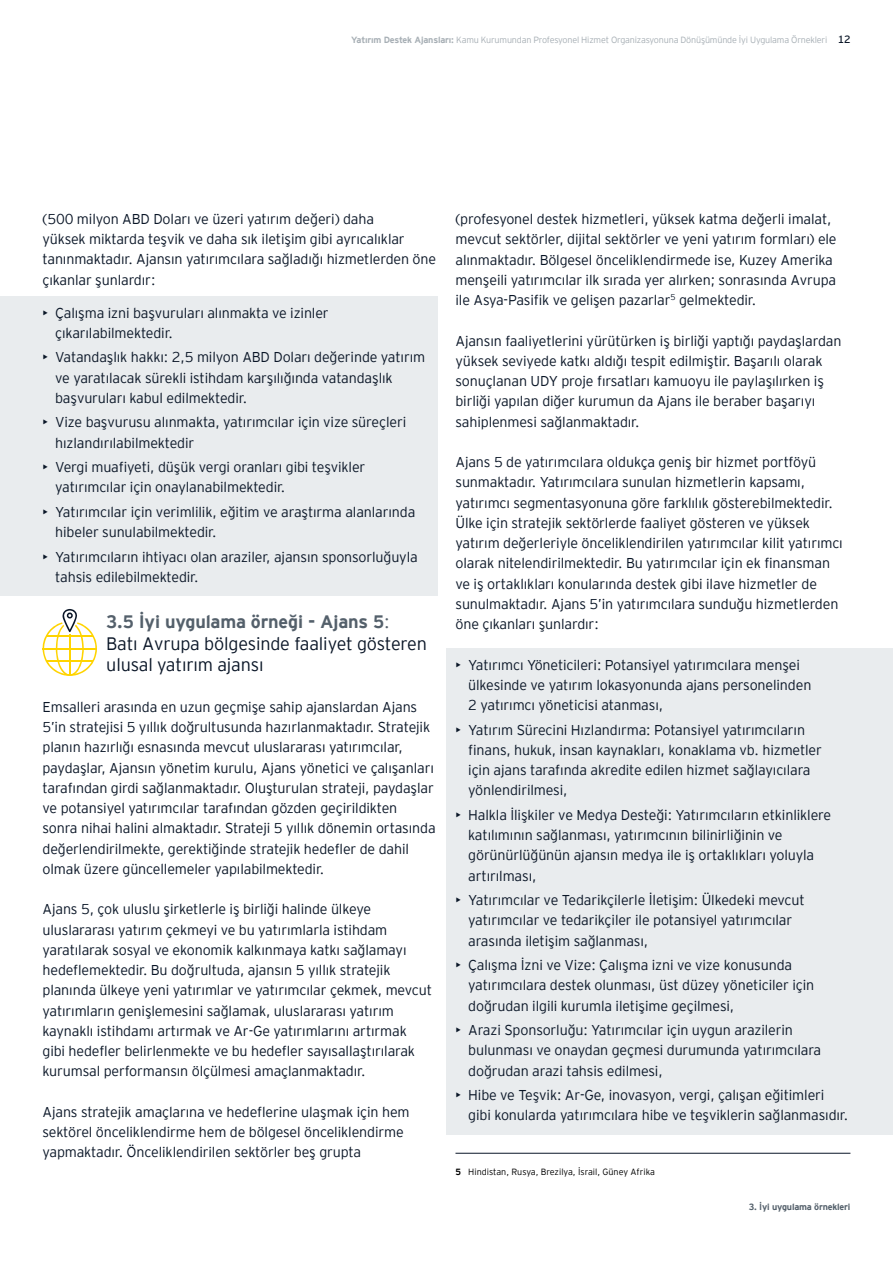
<style>
.page{position:relative;width:893px;height:1263px;background:#fff}
.page>*{position:absolute;margin:0;border:0;box-sizing:border-box;transform-origin:0 0}
.t1{font:300 18px/21.6px "EY Interstate";letter-spacing:-.01em;color:#0a1627}
.t2{font:300 14.25px/20.2px "EY Interstate";letter-spacing:-.01em;color:#0a1627}
.t3{font:300 9px "EY Interstate";letter-spacing:-.02em;color:#a7afb5}
.t4{font:300 9px "EY Interstate";color:#000}
.t5{font:700 9px "EY Interstate";letter-spacing:-.02em;color:#54606b}
.s1{font-weight:700}
.s2{font-weight:400;font-size:10.5px;color:#0a1627}
.s3{font-weight:700;color:#54606b}
.s4{color:#54606b}
</style>
<div class="page">
<div style="left:446px;top:648px;width:447px;height:486px;background:#e9ecee"></div>
<div style="left:0;top:296px;width:437px;height:299px;background:#e9ecee"></div>
<svg style="left:43px;top:609px;width:54px;height:67px"></svg>
<hr style="left:69px;top:635px;width:1px;height:41px;background:#ffd400">
<hr style="left:455px;top:1153px;width:395px;height:1px;background:#0a1627">
<p class="t3" style="left:351px;top:33px;width:501px"><span class="s1">Yatırım Destek Ajansları:</span> Kamu Kurumundan Profesyonel Hizmet Organizasyonuna Dönüşümünde İyi Uygulama Örnekleri <span class="s2">12</span></p>
<p class="t2" style="left:43px;top:208px;width:395px">(500 milyon ABD Doları ve üzeri yatırım değeri) daha<br>yüksek miktarda teşvik ve daha sık iletişim gibi ayrıcalıklar tanınmaktadır. Ajansın yatırımcılara sağladığı hizmetlerden öne çıkanlar şunlardır:</p>
<p class="t2" style="left:55px;top:302px;width:275px;text-indent:-13px">• Çalışma izni başvuruları alınmakta ve izinler çıkarılabilmektedir.</p>
<p class="t2" style="left:55px;top:346px;width:371px;text-indent:-13px">• Vatandaşlık hakkı: 2,5 milyon ABD Doları değerinde yatırım ve yaratılacak sürekli istihdam karşılığında vatandaşlık başvuruları kabul edilmektedir.</p>
<p class="t2" style="left:55px;top:411px;width:352px;text-indent:-13px">• Vize başvurusu alınmakta, yatırımcılar için vize süreçleri hızlandırılabilmektedir</p>
<p class="t2" style="left:55px;top:456px;width:312px;text-indent:-13px">• Vergi muafiyeti, düşük vergi oranları gibi teşvikler yatırımcılar için onaylanabilmektedir.</p>
<p class="t2" style="left:55px;top:501px;width:362px;text-indent:-13px">• Yatırımcılar için verimlilik, eğitim ve araştırma alanlarında hibeler sunulabilmektedir.</p>
<p class="t2" style="left:55px;top:546px;width:364px;text-indent:-13px">• Yatırımcıların ihtiyacı olan araziler, ajansın sponsorluğuyla tahsis edilebilmektedir.</p>
<p class="t1" style="left:106px;top:610px;width:322px"><span class="s3">3.5 İyi uygulama örneği - Ajans 5</span><span class="s4">:<br></span>Batı Avrupa bölgesinde faaliyet gösteren ulusal yatırım ajansı</p>
<p class="t2" style="left:43px;top:696px;width:395px">Emsalleri arasında en uzun geçmişe sahip ajanslardan Ajans 5’in stratejisi 5 yıllık doğrultusunda hazırlanmaktadır. Stratejik planın hazırlığı esnasında mevcut uluslararası yatırımcılar, paydaşlar, Ajansın yönetim kurulu, Ajans yönetici ve çalışanları tarafından girdi sağlanmaktadır. Oluşturulan strateji, paydaşlar ve potansiyel yatırımcılar tarafından gözden geçirildikten sonra nihai halini almaktadır. Strateji 5 yıllık dönemin ortasında değerlendirilmekte, gerektiğinde stratejik hedefler de dahil olmak üzere güncellemeler yapılabilmektedir.</p>
<p class="t2" style="left:43px;top:898px;width:391px">Ajans 5, çok uluslu şirketlerle iş birliği halinde ülkeye uluslararası yatırım çekmeyi ve bu yatırımlarla istihdam yaratılarak sosyal ve ekonomik kalkınmaya katkı sağlamayı hedeflemektedir. Bu doğrultuda, ajansın 5 yıllık stratejik planında ülkeye yeni yatırımlar ve yatırımcılar çekmek, mevcut yatırımların genişlemesini sağlamak, uluslararası yatırım kaynaklı istihdamı artırmak ve Ar-Ge yatırımlarını artırmak gibi hedefler belirlenmekte ve bu hedefler sayısallaştırılarak kurumsal performansın ölçülmesi amaçlanmaktadır.</p>
<p class="t2" style="left:43px;top:1101px;width:369px">Ajans stratejik amaçlarına ve hedeflerine ulaşmak için hem sektörel önceliklendirme hem de bölgesel önceliklendirme yapmaktadır. Önceliklendirilen sektörler beş grupta</p>
<p class="t2" style="left:455px;top:208px;width:383px">(profesyonel destek hizmetleri, yüksek katma değerli imalat, mevcut sektörler, dijital sektörler ve yeni yatırım formları) ele alınmaktadır. Bölgesel önceliklendirmede ise, Kuzey Amerika menşeili yatırımcılar ilk sırada yer alırken; sonrasında Avrupa ile Asya-Pasifik ve gelişen pazarlar<sup>5</sup> gelmektedir.</p>
<p class="t2" style="left:455px;top:329px;width:387px">Ajansın faaliyetlerini yürütürken iş birliği yaptığı paydaşlardan yüksek seviyede katkı aldığı tespit edilmiştir. Başarılı olarak sonuçlanan UDY proje fırsatları kamuoyu ile paylaşılırken iş birliği yapılan diğer kurumun da Ajans ile beraber başarıyı sahiplenmesi sağlanmaktadır.</p>
<p class="t2" style="left:455px;top:451px;width:389px">Ajans 5 de yatırımcılara oldukça geniş bir hizmet portföyü sunmaktadır. Yatırımcılara sunulan hizmetlerin kapsamı, yatırımcı segmentasyonuna göre farklılık gösterebilmektedir.<br>Ülke için stratejik sektörlerde faaliyet gösteren ve yüksek yatırım değerleriyle önceliklendirilen yatırımcılar kilit yatırımcı olarak nitelendirilmektedir. Bu yatırımcılar için ek finansman ve iş ortaklıkları konularında destek gibi ilave hizmetler de sunulmaktadır. Ajans 5’in yatırımcılara sunduğu hizmetlerden öne çıkanları şunlardır:</p>
<p class="t2" style="left:468px;top:653px;width:345px;text-indent:-13px">• Yatırımcı Yöneticileri: Potansiyel yatırımcılara menşei ülkesinde ve yatırım lokasyonunda ajans personelinden<br>2 yatırımcı yöneticisi atanması,</p>
<p class="t2" style="left:468px;top:718px;width:355px;text-indent:-13px">• Yatırım Sürecini Hızlandırma: Potansiyel yatırımcıların finans, hukuk, insan kaynakları, konaklama vb. hizmetler için ajans tarafında akredite edilen hizmet sağlayıcılara yönlendirilmesi,</p>
<p class="t2" style="left:468px;top:804px;width:365px;text-indent:-13px">• Halkla İlişkiler ve Medya Desteği: Yatırımcıların etkinliklere katılımının sağlanması, yatırımcının bilinirliğinin ve görünürlüğünün ajansın medya ile iş ortaklıkları yoluyla artırılması,</p>
<p class="t2" style="left:468px;top:889px;width:338px;text-indent:-13px">• Yatırımcılar ve Tedarikçilerle İletişim: Ülkedeki mevcut yatırımcılar ve tedarikçiler ile potansiyel yatırımcılar arasında iletişim sağlanması,</p>
<p class="t2" style="left:468px;top:954px;width:347px;text-indent:-13px">• Çalışma İzni ve Vize: Çalışma izni ve vize konusunda yatırımcılara destek olunması, üst düzey yöneticiler için doğrudan ilgili kurumla iletişime geçilmesi,</p>
<p class="t2" style="left:468px;top:1019px;width:355px;text-indent:-13px">• Arazi Sponsorluğu: Yatırımcılar için uygun arazilerin bulunması ve onaydan geçmesi durumunda yatırımcılara doğrudan arazi tahsis edilmesi,</p>
<p class="t2" style="left:468px;top:1084px;width:381px;text-indent:-13px">• Hibe ve Teşvik: Ar-Ge, inovasyon, vergi, çalışan eğitimleri gibi konularda yatırımcılara hibe ve teşviklerin sağlanmasıdır.</p>
<p class="t4" style="left:455px;top:1165px;width:201px"><span class="s1">5</span> Hindistan, Rusya, Brezilya, İsrail, Güney Afrika</p>
<p class="t5" style="left:749px;top:1200px;width:103px">3. İyi uygulama örnekleri</p>
</div>
